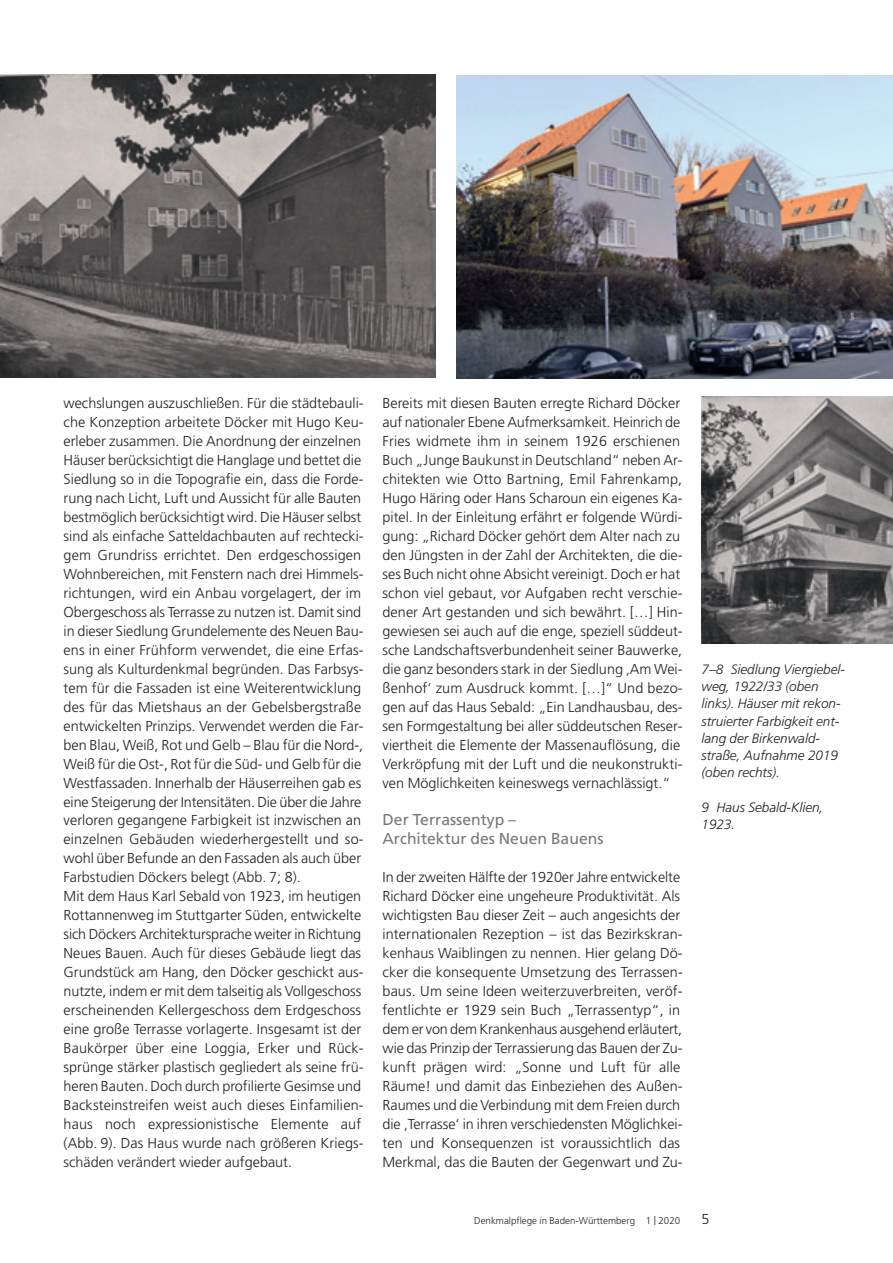
<style>
.page{position:relative;width:893px;height:1263px;background:#fff}
.page>*{position:absolute;margin:0;border:0;box-sizing:border-box;transform-origin:0 0}
.t1{font:15.75px/19px "Frutiger";color:#76787b}
.t2{font:300 14.4px/19px "Frutiger";color:#231f20}
.t3{font:italic 300 13.5px/17.2px "Frutiger";color:#231f20}
.t4{font:300 9.75px "Frutiger";color:#231f20}
.s1{font-size:12px}
</style>
<div class="page">
<img style="left:0;top:74px;width:436px;height:304px">
<img style="left:457px;top:75px;width:435px;height:303px">
<img style="left:701px;top:396px;width:191px;height:247px">
<p class="t2" style="left:64px;top:394px;width:302px">wechslungen auszuschließen. Für die städtebauli&shy;che Konzeption arbeitete Döcker mit Hugo Keu&shy;erleber zusammen. Die Anordnung der einzelnen Häuser berücksichtigt die Hanglage und bettet die Siedlung so in die Topografie ein, dass die Forde&shy;rung nach Licht, Luft und Aussicht für alle Bauten bestmöglich berücksichtigt wird. Die Häuser selbst sind als einfache Satteldachbauten auf rechtecki&shy;gem Grundriss errichtet. Den erdgeschossigen Wohnbereichen, mit Fenstern nach drei Himmels&shy;richtungen, wird ein Anbau vorgelagert, der im Obergeschoss als Terrasse zu nutzen ist. Damit sind in dieser Siedlung Grundelemente des Neuen Bau&shy;ens in einer Frühform verwendet, die eine Erfas&shy;sung als Kulturdenkmal begründen. Das Farbsys&shy;tem für die Fassaden ist eine Weiterentwicklung des für das Mietshaus an der Gebelsbergstraße entwickelten Prinzips. Verwendet werden die Far&shy;ben Blau, Weiß, Rot und Gelb – Blau für die Nord-, Weiß für die Ost-, Rot für die Süd- und Gelb für die Westfassaden. Innerhalb der Häuserreihen gab es eine Steigerung der Intensitäten. Die über die Jahre verloren gegangene Farbigkeit ist inzwischen an einzelnen Gebäuden wiederhergestellt und so&shy;wohl über Befunde an den Fassaden als auch über Farbstudien Döckers belegt (Abb. 7; 8).<br>Mit dem Haus Karl Sebald von 1923, im heutigen Rottannenweg im Stuttgarter Süden, entwickelte sich Döckers Architektursprache weiter in Richtung Neues Bauen. Auch für dieses Gebäude liegt das Grundstück am Hang, den Döcker geschickt aus&shy;nutzte, indem er mit dem talseitig als Vollgeschoss erscheinenden Kellergeschoss dem Erdgeschoss eine große Terrasse vorlagerte. Insgesamt ist der Baukörper über eine Loggia, Erker und Rück&shy;sprünge stärker plastisch gegliedert als seine frü&shy;heren Bauten. Doch durch profilierte Gesimse und Backsteinstreifen weist auch dieses Einfamilien&shy;haus noch expressionistische Elemente auf (Abb. 9). Das Haus wurde nach größeren Kriegs&shy;schäden verändert wieder aufgebaut.</p>
<p class="t2" style="left:382px;top:394px;width:302px">Bereits mit diesen Bauten erregte Richard Döcker auf nationaler Ebene Aufmerksamkeit. Heinrich de Fries widmete ihm in seinem 1926 erschienen Buch „Junge Baukunst in Deutschland“ neben Ar&shy;chitekten wie Otto Bartning, Emil Fahrenkamp, Hugo Häring oder Hans Scharoun ein eigenes Ka&shy;pitel. In der Einleitung erfährt er folgende Würdi&shy;gung: „Richard Döcker gehört dem Alter nach zu den Jüngsten in der Zahl der Architekten, die die&shy;ses Buch nicht ohne Absicht vereinigt. Doch er hat schon viel gebaut, vor Aufgaben recht verschie&shy;dener Art gestanden und sich bewährt. […] Hin&shy;gewiesen sei auch auf die enge, speziell süddeut&shy;sche Landschaftsverbundenheit seiner Bauwerke, die ganz besonders stark in der Siedlung ‚Am Wei&shy;ßenhof‘ zum Ausdruck kommt. […]“ Und bezo&shy;gen auf das Haus Sebald: „Ein Landhausbau, des&shy;sen Formgestaltung bei aller süddeutschen Reser&shy;viertheit die Elemente der Massenauflösung, die Verkröpfung mit der Luft und die neukonstrukti&shy;ven Möglichkeiten keineswegs vernachlässigt.“</p>
<p class="t1" style="left:382px;top:812px;width:222px">Der Terrassentyp –<br>Architektur des Neuen Bauens</p>
<p class="t2" style="left:382px;top:869px;width:302px">In der zweiten Hälfte der 1920er Jahre entwickelte Richard Döcker eine ungeheure Produktivität. Als wichtigsten Bau dieser Zeit – auch angesichts der internationalen Rezeption – ist das Bezirkskran&shy;kenhaus Waiblingen zu nennen. Hier gelang Dö&shy;cker die konsequente Umsetzung des Terrassen&shy;baus. Um seine Ideen weiterzuverbreiten, veröf&shy;fentlichte er 1929 sein Buch „Terrassentyp“, in dem er von dem Krankenhaus ausgehend erläutert, wie das Prinzip der Terrassierung das Bauen der Zu&shy;kunft prägen wird: „Sonne und Luft für alle Räume! und damit das Einbeziehen des Außen-Raumes und die Verbindung mit dem Freien durch die ‚Terrasse‘ in ihren verschiedensten Möglichkei&shy;ten und Konsequenzen ist voraussichtlich das Merkmal, das die Bauten der Gegenwart und Zu-</p>
<p class="t3" style="left:701px;top:661px;width:145px">7–8 Siedlung Viergiebel&shy;weg, 1922/33 (oben links). Häuser mit rekon&shy;struierter Farbigkeit ent&shy;lang der Birkenwald&shy;straße, Aufnahme 2019 (oben rechts).</p>
<p class="t3" style="left:701px;top:799px;width:123px">9 Haus Sebald-Klien,<br>1923.</p>
<p class="t4" style="left:474px;top:1217px;width:207px">Denkmalpflege in Baden-Württemberg 1 <span class="s1">|</span> 2020</p>
<p class="t2" style="left:701px;top:1211px;width:10px">5</p>
</div>
